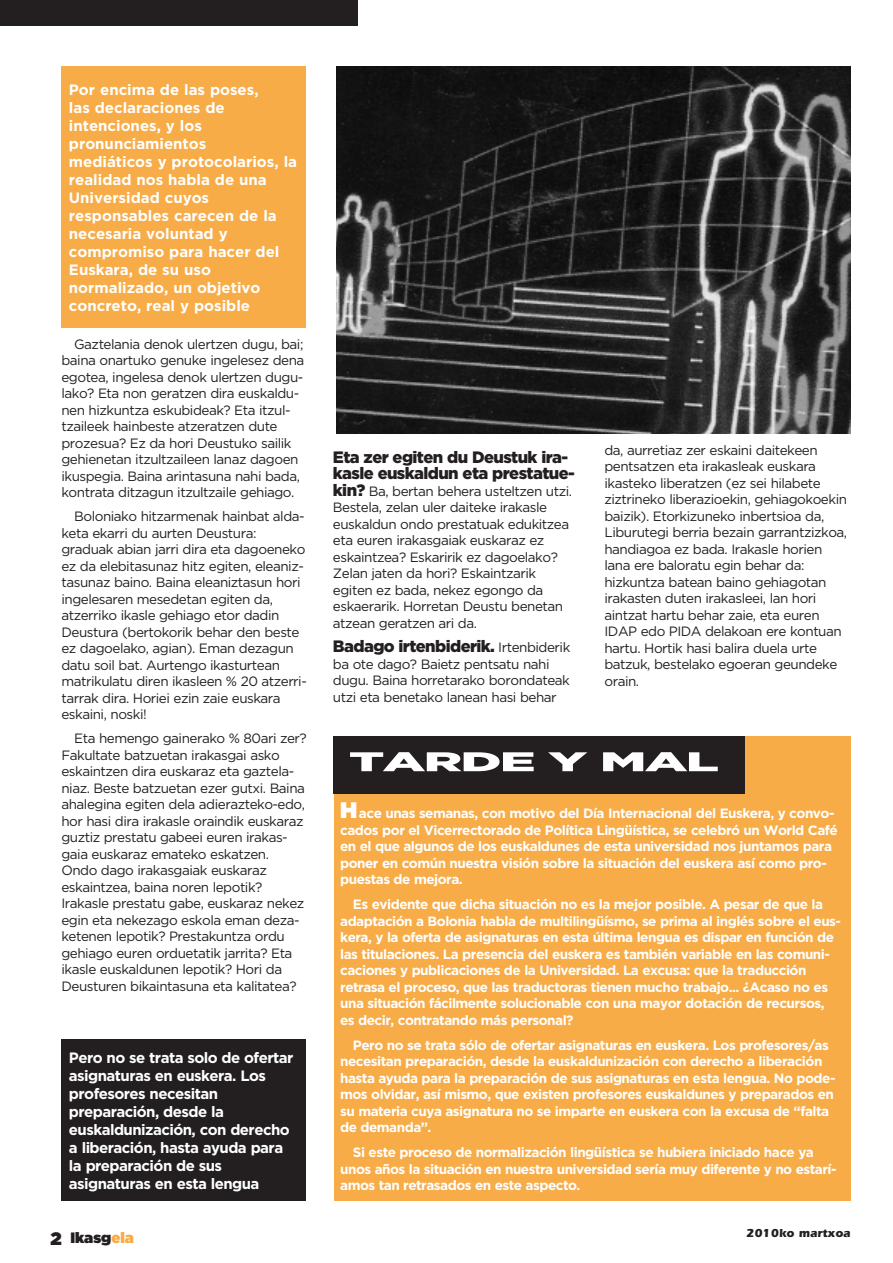
<style>
.page{position:relative;width:893px;height:1263px;background:#fff}
.page>*{position:absolute;margin:0;border:0;box-sizing:border-box;transform-origin:0 0}
.t1{font:900 27px "Gotham";letter-spacing:-.035em;color:#fff;scale:2 1}
.t2{font:900 16.5px/16.5px "Gotham";letter-spacing:-.035em;color:#231f20}
.t3{font:700 15px/18px "Gotham";color:#fff}
.t4{font:700 15px/18px "Gotham";letter-spacing:-.035em;color:#fff}
.t5{font:15px "Gotham Ultra";color:#231f20}
.t6{font:13.5px/16.5px "Gotham";letter-spacing:-.035em;color:#231f20}
.t7{font:700 13.5px/16.5px "Gotham";letter-spacing:-.035em;color:#fff}
.t8{font:700 12px "Itc Eras";color:#231f20}
.s1{font-weight:900;font-size:16.5px}
.s2{font-weight:400;font-size:13.5px}
.s3{font-family:"Gotham Ultra";font-weight:400;font-size:22.5px}
.s4{font-size:18px}
.s5{color:#f7ac48}
</style>
<div class="page">
<div style="left:0;top:0;width:357px;height:26px;background:#231f20"></div>
<div style="left:61px;top:66px;width:245px;height:261px;background:#f7ac48"></div>
<div style="left:61px;top:1039px;width:245px;height:161px;background:#231f20"></div>
<img style="left:336px;top:66px;width:514px;height:368px">
<div style="left:334px;top:736px;width:516px;height:464px;background:#f7ac48"></div>
<div style="left:334px;top:736px;width:411px;height:57px;background:#231f20"></div>
<p class="t3" style="left:69px;top:82px;width:230px">Por encima de las poses,<br>las declaraciones de intenciones, y los pronunciamientos<br>mediáticos y protocolarios, la realidad nos habla de una<br>Universidad cuyos responsables carecen de la necesaria voluntad y compromiso para hacer del<br>Euskara, de su uso normalizado, un objetivo concreto, real y posible</p>
<p class="t6" style="left:61px;top:336px;width:244px;text-indent:13px">Gaztelania denok ulertzen dugu, bai; baina onartuko genuke ingelesez dena egotea, ingelesa denok ulertzen dugu&shy;lako? Eta non geratzen dira euskaldu&shy;nen hizkuntza eskubideak? Eta itzul&shy;tzaileek hainbeste atzeratzen dute prozesua? Ez da hori Deustuko sailik gehienetan itzultzaileen lanaz dagoen ikuspegia. Baina arintasuna nahi bada, kontrata ditzagun itzultzaile gehiago.</p>
<p class="t6" style="left:61px;top:509px;width:247px;text-indent:13px">Boloniako hitzarmenak hainbat alda&shy;keta ekarri du aurten Deustura: graduak abian jarri dira eta dagoeneko ez da elebitasunaz hitz egiten, eleaniz&shy;tasunaz baino. Baina eleaniztasun hori ingelesaren mesedetan egiten da, atzerriko ikasle gehiago etor dadin Deustura (bertokorik behar den beste ez dagoelako, agian). Eman dezagun datu soil bat. Aurtengo ikasturtean matrikulatu diren ikasleen % 20 atzerri&shy;tarrak dira. Horiei ezin zaie euskara eskaini, noski!</p>
<p class="t6" style="left:61px;top:731px;width:247px;text-indent:13px">Eta hemengo gainerako % 80ari zer?<br>Fakultate batzuetan irakasgai asko eskaintzen dira euskaraz eta gaztela&shy;niaz. Beste batzuetan ezer gutxi. Baina ahalegina egiten dela adierazteko-edo, hor hasi dira irakasle oraindik euskaraz guztiz prestatu gabeei euren irakas&shy;gaia euskaraz emateko eskatzen.<br>Ondo dago irakasgaiak euskaraz eskaintzea, baina noren lepotik?<br>Irakasle prestatu gabe, euskaraz nekez egin eta nekezago eskola eman deza&shy;ketenen lepotik? Prestakuntza ordu gehiago euren orduetatik jarrita? Eta ikasle euskaldunen lepotik? Hori da Deusturen bikaintasuna eta kalitatea?</p>
<p class="t4" style="left:69px;top:1050px;width:226px">Pero no se trata solo de ofertar asignaturas en euskera. Los profesores necesitan preparación, desde la euskaldunización, con derecho a liberación, hasta ayuda para la preparación de sus asignaturas en esta lengua</p>
<p class="t2" style="left:333px;top:450px;width:243px">Eta zer egiten du Deustuk ira&shy;kasle euskaldun eta prestatue-</p>
<p class="t6" style="left:333px;top:484px;width:241px"><span class="s1">kin?</span> Ba, bertan behera usteltzen utzi.<br>Bestela, zelan uler daiteke irakasle euskaldun ondo prestatuak edukitzea eta euren irakasgaiak euskaraz ez eskaintzea? Eskaririk ez dagoelako?<br>Zelan jaten da hori? Eskaintzarik egiten ez bada, nekez egongo da eskaerarik. Horretan Deustu benetan atzean geratzen ari da.</p>
<p class="t2" style="left:333px;top:639px;width:239px">Badago irtenbiderik. <span class="s2">Irtenbiderik</span></p>
<p class="t6" style="left:333px;top:656px;width:238px">ba ote dago? Baietz pentsatu nahi dugu. Baina horretarako borondateak utzi eta benetako lanean hasi behar</p>
<p class="t6" style="left:604px;top:443px;width:244px">da, aurretiaz zer eskaini daitekeen pentsatzen eta irakasleak euskara ikasteko liberatzen (ez sei hilabete ziztrineko liberazioekin, gehiagokoekin baizik). Etorkizuneko inbertsioa da, Liburutegi berria bezain garrantzizkoa, handiagoa ez bada. Irakasle horien lana ere baloratu egin behar da: hizkuntza batean baino gehiagotan irakasten duten irakasleei, lan hori aintzat hartu behar zaie, eta euren IDAP edo PIDA delakoan ere kontuan hartu. Hortik hasi balira duela urte batzuk, bestelako egoeran geundeke orain.</p>
<h1 class="t1" style="left:349px;top:751px;width:187px">TARDE Y MAL</h1>
<p class="t7" style="left:340px;top:806px;width:499px"><span class="s3">H</span> ace unas semanas, con motivo del Día Internacional del Euskera, y convo&shy;cados por el Vicerrectorado de Política Lingüística, se celebró un World Café en el que algunos de los euskaldunes de esta universidad nos juntamos para poner en común nuestra visión sobre la situación del euskera así como pro&shy;puestas de mejora.</p>
<p class="t7" style="left:340px;top:897px;width:502px;text-indent:13px">Es evidente que dicha situación no es la mejor posible. A pesar de que la adaptación a Bolonia habla de multilingüísmo, se prima al inglés sobre el eus&shy;kera, y la oferta de asignaturas en esta última lengua es dispar en función de las titulaciones. La presencia del euskera es también variable en las comuni&shy;caciones y publicaciones de la Universidad. La excusa: que la traducción retrasa el proceso, que las traductoras tienen mucho trabajo... ¿Acaso no es una situación fácilmente solucionable con una mayor dotación de recursos, es decir, contratando más personal?</p>
<p class="t7" style="left:340px;top:1037px;width:497px;text-indent:13px">Pero no se trata sólo de ofertar asignaturas en euskera. Los profesores/as necesitan preparación, desde la euskaldunización con derecho a liberación hasta ayuda para la preparación de sus asignaturas en esta lengua. No pode&shy;mos olvidar, así mismo, que existen profesores euskaldunes y preparados en su materia cuya asignatura no se imparte en euskera con la excusa de “falta de demanda”.</p>
<p class="t7" style="left:340px;top:1145px;width:498px;text-indent:13px">Si este proceso de normalización lingüística se hubiera iniciado hace ya unos años la situación en nuestra universidad sería muy diferente y no estarí&shy;amos tan retrasados en este aspecto.</p>
<p class="t5" style="left:51px;top:1229px;width:85px"><span class="s4">2</span> Ikasg<span class="s5">ela</span></p>
<p class="t8" style="left:746px;top:1229px;width:106px">2010ko martxoa</p>
</div>
